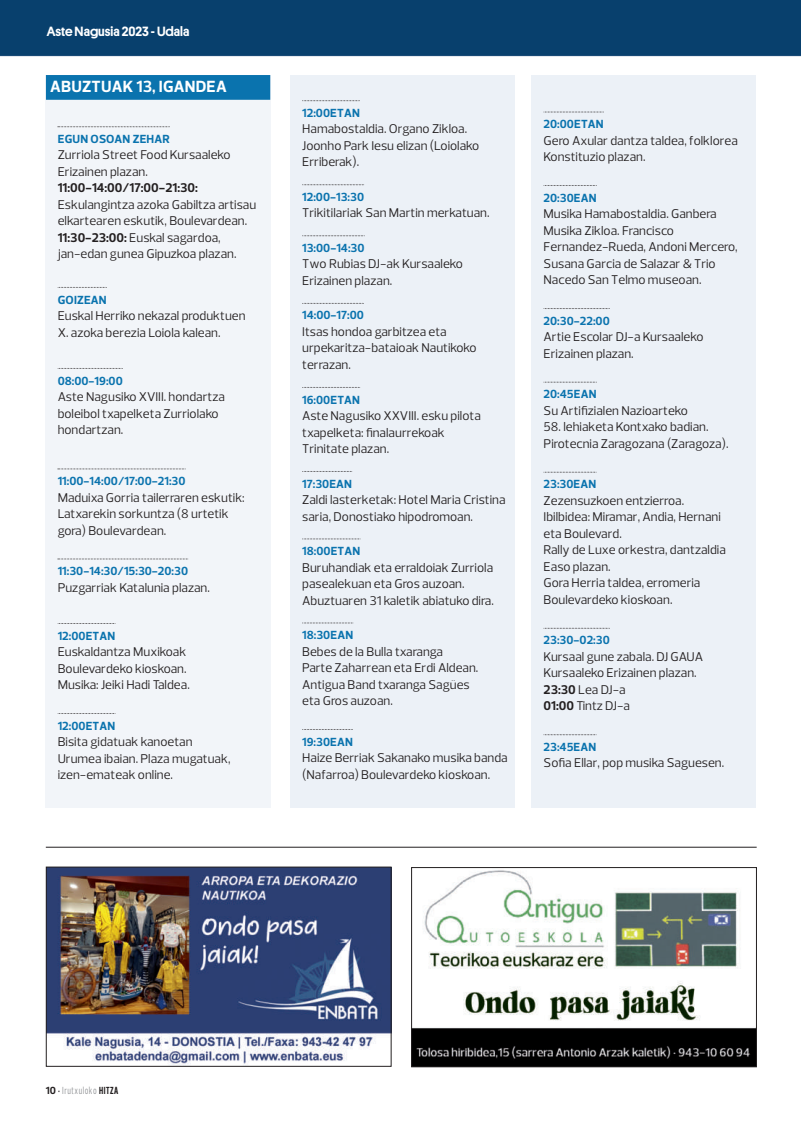
<style>
.page{position:relative;width:801px;height:1123px;background:#fff}
.page>*{position:absolute;margin:0;border:0;box-sizing:border-box;transform-origin:0 0}
.t1{font:700 16.5px "Prelo";letter-spacing:.015em;color:#fff}
.t2{font:500 13.5px "Platform";color:#fff}
.t3{font:12.9px/16.5px "Prelo";color:#231f20}
.t4{font:700 12.9px "Prelo";color:#231f20}
.t5{font:700 12px "Prelo";color:#0a73ae}
.t6{font:10.5px "Prelo Compressed";letter-spacing:.05em;color:#939598}
.s1{font-weight:700}
.s2{font-family:"Ping Fang SC";font-weight:200}
.s3{font-family:"Prelo";font-weight:700;color:#231f20}
.s4{font-family:"Prelo";font-weight:500;color:#231f20}
.s5{font-weight:700;color:#231f20}
</style>
<div class="page">
<img style="left:0;top:0;width:800px;height:1068px">
<div style="left:290px;top:75px;width:224px;height:732px;background:#ecf1f7"></div>
<svg style="left:302px;top:100px;width:58px;height:1px"></svg>
<svg style="left:302px;top:184px;width:62px;height:1px"></svg>
<svg style="left:302px;top:235px;width:62px;height:1px"></svg>
<svg style="left:302px;top:303px;width:62px;height:1px"></svg>
<svg style="left:302px;top:387px;width:58px;height:1px"></svg>
<svg style="left:302px;top:471px;width:50px;height:1px"></svg>
<svg style="left:302px;top:538px;width:58px;height:1px"></svg>
<svg style="left:302px;top:622px;width:51px;height:1px"></svg>
<svg style="left:302px;top:729px;width:51px;height:1px"></svg>
<hr style="left:46px;top:846px;width:710px;height:1px;background:#231f20">
<img style="left:48px;top:868px;width:341px;height:196px">
<div style="left:46px;top:866px;width:345px;height:200px;border:1px solid #231f20"></div>
<img style="left:413px;top:869px;width:341px;height:196px">
<div style="left:411px;top:867px;width:345px;height:200px;border:1px solid #231f20"></div>
<div style="left:46px;top:100px;width:224px;height:707px;background:#f2f5f9"></div>
<div style="left:46px;top:75px;width:224px;height:25px;background:#0a73ae"></div>
<svg style="left:58px;top:126px;width:112px;height:1px"></svg>
<svg style="left:58px;top:287px;width:49px;height:1px"></svg>
<svg style="left:58px;top:368px;width:65px;height:1px"></svg>
<svg style="left:58px;top:468px;width:128px;height:1px"></svg>
<svg style="left:58px;top:558px;width:130px;height:1px"></svg>
<svg style="left:58px;top:623px;width:58px;height:1px"></svg>
<svg style="left:58px;top:713px;width:58px;height:1px"></svg>
<div style="left:531px;top:75px;width:224px;height:732px;background:#ecf1f7"></div>
<svg style="left:543px;top:112px;width:60px;height:1px"></svg>
<svg style="left:543px;top:185px;width:53px;height:1px"></svg>
<svg style="left:543px;top:308px;width:66px;height:1px"></svg>
<svg style="left:543px;top:382px;width:53px;height:1px"></svg>
<svg style="left:543px;top:472px;width:53px;height:1px"></svg>
<svg style="left:543px;top:628px;width:66px;height:1px"></svg>
<svg style="left:543px;top:734px;width:53px;height:1px"></svg>
<p class="t2" style="left:47px;top:23px;width:144px">AsteNagusia 2023 -Udala</p>
<p class="t1" style="left:50px;top:76px;width:178px">ABUZTUAK 13, IGANDEA</p>
<p class="t5" style="left:58px;top:131px;width:113px">EGUN OSOAN ZEHAR</p>
<p class="t3" style="left:58px;top:147px;width:174px">Zurriola Street Food Kursaaleko<br>Erizainen plazan.</p>
<p class="t4" style="left:58px;top:180px;width:142px">11:00-14:00/17:00-21:30:</p>
<p class="t3" style="left:58px;top:196px;width:200px">Eskulangintza azoka Gabiltza artisau elkartearen eskutik, Boulevardean.<br><span class="s1">11:30-23:00:</span> Euskal sagardoa, jan-edan gunea Gipuzkoa plazan.</p>
<p class="t5" style="left:58px;top:292px;width:50px">GOIZEAN</p>
<p class="t3" style="left:58px;top:307px;width:189px">Euskal Herriko nekazal produktuen<br>X. azoka berezia Loiola kalean.</p>
<p class="t5" style="left:58px;top:373px;width:67px">08:00-19:00</p>
<p class="t3" style="left:58px;top:388px;width:169px">Aste Nagusiko XVIII. hondartza boleibol txapelketa Zurriolako hondartzan.</p>
<p class="t5" style="left:58px;top:473px;width:129px">11:00-14:00/17:00-21:30</p>
<p class="t3" style="left:58px;top:489px;width:188px">Maduixa Gorria tailerraren eskutik:<br>Latxarekin sorkuntza (8 urtetik gora) Boulevardean.</p>
<p class="t5" style="left:58px;top:563px;width:132px">11:30-14:30/15:30-20:30</p>
<p class="t3" style="left:58px;top:579px;width:154px">Puzgarriak Katalunia plazan.</p>
<p class="t5" style="left:58px;top:628px;width:59px">12:00ETAN</p>
<p class="t3" style="left:58px;top:643px;width:133px">Euskaldantza Muxikoak<br>Boulevardeko kioskoan.<br>Musika: Jeiki Hadi Taldea.</p>
<p class="t5" style="left:58px;top:718px;width:59px">12:00ETAN</p>
<p class="t3" style="left:58px;top:733px;width:174px">Bisita gidatuak kanoetan<br>Urumea ibaian. Plaza mugatuak, izen-emateak online.</p>
<p class="t5" style="left:302px;top:105px;width:59px">12:00ETAN</p>
<p class="t3" style="left:302px;top:121px;width:178px">Hamabostaldia. Organo Zikloa.<br>Joonho Park Iesu elizan (Loiolako<br>Erriberak).</p>
<p class="t5" style="left:302px;top:189px;width:63px">12:00-13:30</p>
<p class="t3" style="left:302px;top:205px;width:189px">Trikitilariak San Martin merkatuan.</p>
<p class="t5" style="left:302px;top:240px;width:64px">13:00-14:30</p>
<p class="t3" style="left:302px;top:256px;width:162px">Two Rubias DJ-ak Kursaaleko<br>Erizainen plazan.</p>
<p class="t5" style="left:302px;top:308px;width:63px">14:00-17:00</p>
<p class="t3" style="left:302px;top:323px;width:176px">Itsas hondoa garbitzea eta urpekaritza-bataioak Nautikoko terrazan.</p>
<p class="t5" style="left:302px;top:392px;width:59px">16:00ETAN</p>
<p class="t3" style="left:302px;top:407px;width:180px">Aste Nagusiko XXVIII. esku pilota txapelketa: finalaurrekoak<br>Trinitate plazan.</p>
<p class="t5" style="left:302px;top:476px;width:51px">17:30EAN</p>
<p class="t3" style="left:302px;top:491px;width:205px">Zaldi lasterketak: Hotel Maria Cristina saria, Donostiako hipodromoan.</p>
<p class="t5" style="left:302px;top:543px;width:60px">18:00ETAN</p>
<p class="t3" style="left:302px;top:559px;width:193px">Buruhandiak eta erraldoiak Zurriola pasealekuan eta Gros auzoan.<br>Abuztuaren 31 kaletik abiatuko dira.</p>
<p class="t5" style="left:302px;top:627px;width:52px">18:30EAN</p>
<p class="t3" style="left:302px;top:643px;width:178px">Bebes de la Bulla txaranga<br>Parte Zaharrean eta Erdi Aldean.<br>Antigua Band txaranga Sagu<span class="s2">̈</span>es eta Gros auzoan.</p>
<p class="t5" style="left:302px;top:734px;width:52px">19:30EAN</p>
<p class="t3" style="left:302px;top:749px;width:207px">Haize Berriak Sakanako musika banda (Nafarroa) Boulevardeko kioskoan.</p>
<p class="t5" style="left:543px;top:117px;width:62px">20:00ETAN</p>
<p class="t3" style="left:543px;top:132px;width:196px">Gero Axular dantza taldea, folklorea<br>Konstituzio plazan.</p>
<p class="t5" style="left:543px;top:190px;width:54px">20:30EAN</p>
<p class="t3" style="left:543px;top:206px;width:195px">Musika Hamabostaldia. Ganbera<br>Musika Zikloa. Francisco<br>Fernandez-Rueda, Andoni Mercero,<br>Susana Garcia de Salazar &amp; Trio<br>Nacedo San Telmo museoan.</p>
<p class="t5" style="left:543px;top:313px;width:68px">20:30-22:00</p>
<p class="t3" style="left:543px;top:329px;width:161px">Artie Escolar DJ-a Kursaaleko<br>Erizainen plazan.</p>
<p class="t5" style="left:543px;top:387px;width:54px">20:45EAN</p>
<p class="t3" style="left:543px;top:402px;width:146px">Su Artifizialen Nazioarteko</p>
<p class="t3" style="left:543px;top:419px;width:186px">58. lehiaketa Kontxako badian.<br>Pirotecnia Zaragozana (Zaragoza).</p>
<p class="t5" style="left:543px;top:477px;width:54px">23:30EAN</p>
<p class="t3" style="left:543px;top:492px;width:184px">Zezensuzkoen entzierroa.<br>Ibilbidea: Miramar, Andia, Hernani eta Boulevard.<br>Rally de Luxe orkestra, dantzaldia<br>Easo plazan.<br>Gora Herria taldea, erromeria<br>Boulevardeko kioskoan.</p>
<p class="t5" style="left:543px;top:633px;width:68px">23:30-02:30</p>
<p class="t3" style="left:543px;top:648px;width:161px">Kursaal gune zabala. DJ GAUA<br>Kursaaleko Erizainen plazan.<br><span class="s1">23:30</span> Lea DJ-a<br><span class="s1">01:00</span> Tintz DJ-a</p>
<p class="t5" style="left:543px;top:739px;width:54px">23:45EAN</p>
<p class="t3" style="left:543px;top:755px;width:182px">Sofia Ellar, pop musika Saguesen.</p>
<p class="t6" style="left:46px;top:1083px;width:74px"><span class="s3">10</span> <span class="s4">·</span> Irutxuloko <span class="s5">HITZA</span></p>
</div>
